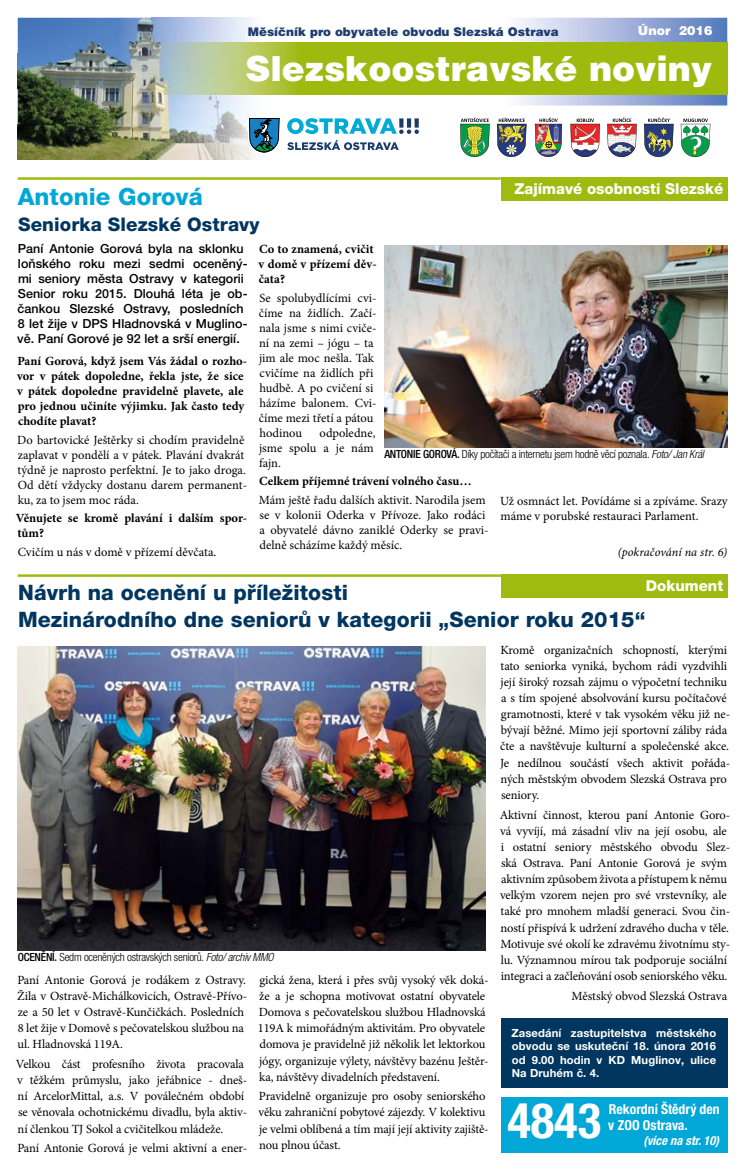
<style>
.page{position:relative;width:745px;height:1170px;background:#fff}
.page>*{position:absolute;margin:0;border:0;box-sizing:border-box;transform-origin:0 0}
.t1{font:700 condensed 48.88px "Helvetica Neue LT Pro";color:#fff}
.t2{font:900 34.5px "Helvetica CE";color:#fff}
.t3{font:800 23.75px "Helvetica Neue LT Pro";letter-spacing:.005em;color:#00a7d7}
.t4{font:800 21.25px/26.6px "Helvetica Neue LT Pro";letter-spacing:.005em;color:#00365f}
.t5{font:800 18.75px "Helvetica Neue LT Pro";letter-spacing:.005em;color:#00365f}
.t6{font:800 15px "Helvetica Neue LT Pro";color:#fff}
.t7{font:700 condensed 13.75px/16.5px "Helvetica Neue LT Pro";color:#fff}
.t8{font:12.5px/16.1px "Minion Pro";letter-spacing:-.01em;color:#000}
.t9{font:700 12.5px/15px "Minion Pro";color:#000}
.t10{font:500 12.5px/15px "Helvetica Neue LT Pro";letter-spacing:.005em;color:#000}
.t11{font:italic 700 condensed 12.5px "Helvetica Neue LT Pro";color:#fff}
.t12{font:900 12.5px "Helvetica CE";color:#fff}
.t13{font:italic 12.25px "Minion Pro";letter-spacing:.005em;color:#000}
.t14{font:900 11.88px "Helvetica CE";color:#1e3d6f}
.t15{font:300 condensed 11.25px "Helvetica Neue LT Pro";letter-spacing:-.02em;color:#000}
.t16{font:700 11.25px/13.5px "Helvetica Neue LT Pro";letter-spacing:.01em;color:#fff;text-align:justify}
.s1{font-weight:500}
.s2{font-style:italic}
</style>
<div class="page">
<div style="left:500px;top:177px;width:226px;height:24px;background:#a0bb0f"></div>
<div style="left:500px;top:574px;width:226px;height:23px;background:#a0bb0f"></div>
<hr style="left:18px;top:177px;width:482px;height:3px;background:#a0bb0f">
<hr style="left:18px;top:574px;width:708px;height:3px;background:#a0bb0f">
<svg style="left:497px;top:18px;width:229px;height:87px;background:#adbcd4"></svg>
<img style="left:18px;top:18px;width:133px;height:35px">
<img style="left:151px;top:18px;width:133px;height:25px">
<img style="left:18px;top:53px;width:125px;height:36px">
<img style="left:18px;top:89px;width:133px;height:70px">
<img style="left:151px;top:94px;width:133px;height:65px">
<div style="left:284px;top:43px;width:213px;height:51px;background:#9fba0f"></div>
<div style="left:497px;top:43px;width:229px;height:51px;background:#9fba0f"></div>
<img style="left:143px;top:43px;width:141px;height:51px">
<svg style="left:460px;top:118px;width:29px;height:39px"></svg>
<svg style="left:534px;top:118px;width:27px;height:39px"></svg>
<svg style="left:570px;top:119px;width:29px;height:38px"></svg>
<svg style="left:607px;top:118px;width:29px;height:39px"></svg>
<svg style="left:644px;top:118px;width:29px;height:39px"></svg>
<svg style="left:680px;top:119px;width:30px;height:38px"></svg>
<svg style="left:496px;top:118px;width:30px;height:39px"></svg>
<svg style="left:246px;top:115px;width:172px;height:40px"></svg>
<div style="left:500px;top:1096px;width:226px;height:56px;background:#00a7d7"></div>
<div style="left:500px;top:1017px;width:226px;height:70px;background:#00365f"></div>
<img style="left:18px;top:646px;width:467px;height:304px">
<img style="left:384px;top:245px;width:342px;height:202px">
<p class="t14" style="left:248px;top:25px;width:312px">Měsíčník pro obyvatele obvodu Slezská Ostrava</p>
<p class="t12" style="left:637px;top:24px;width:76px">Únor 2016</p>
<h2 class="t2" style="left:245px;top:49px;width:468px">Slezskoostravské noviny</h2>
<p class="t6" style="left:514px;top:180px;width:210px">Zajímavé osobnosti Slezské</p>
<h3 class="t3" style="left:18px;top:182px;width:186px">Antonie Gorová</h3>
<h3 class="t5" style="left:18px;top:213px;width:243px">Seniorka Slezské Ostravy</h3>
<p class="t10" style="left:17px;top:241px;width:232px">Paní Antonie Gorová byla na sklonku loňského roku mezi sedmi oceněný&shy;mi seniory města Ostravy v kategorii Senior roku 2015. Dlouhá léta je ob&shy;čankou Slezské Ostravy, posledních 8 let žije v DPS Hladnovská v Muglino&shy;vě. Paní Gorové je 92 let a srší energií.</p>
<p class="t9" style="left:17px;top:353px;width:231px">Paní Gorová, když jsem Vás žádal o rozho&shy;vor v pátek dopoledne, řekla jste, že sice v pátek dopoledne pravidelně plavete, ale pro jednou učiníte výjimku. Jak často tedy chodíte plavat?</p>
<p class="t8" style="left:17px;top:432px;width:231px;line-height:15px">Do bartovické Ještěrky si chodím pravidelně zaplavat v pondělí a v pátek. Plavání dvakrát týdně je naprosto perfektní. Je to jako droga.<br>Od dětí vždycky dostanu darem permanent&shy;ku, za to jsem moc ráda.</p>
<p class="t9" style="left:16px;top:510px;width:232px">Věnujete se kromě plavání i dalším spor&shy;tům?</p>
<p class="t8" style="left:18px;top:544px;width:200px">Cvičím u nás v domě v přízemí děvčata.</p>
<p class="t9" style="left:258px;top:241px;width:119px">Co to znamená, cvičit v domě v přízemí děv&shy;čata?</p>
<p class="t8" style="left:258px;top:290px;width:119px;line-height:15px">Se spolubydlícími cvi&shy;číme na židlích. Začí&shy;nala jsme s nimi cviče&shy;ní na zemi – jógu – ta jim ale moc nešla. Tak cvičíme na židlích při hudbě. A po cvičení si házíme balonem. Cvi&shy;číme mezi třetí a pátou hodinou</p>
<p class="t8" style="left:259px;top:425px;width:118px;line-height:15px;text-indent:60px">odpoledne, jsme spolu a je nám fajn.</p>
<p class="t9" style="left:259px;top:473px;width:214px">Celkem příjemné trávení volného času…</p>
<p class="t8" style="left:259px;top:492px;width:231px;line-height:15px">Mám ještě řadu dalších aktivit. Narodila jsem se v kolonii Oderka v Přívoze. Jako rodáci a obyvatelé dávno zaniklé Oderky se pravi&shy;delně scházíme každý měsíc.</p>
<p class="t8" style="left:500px;top:493px;width:229px;line-height:15px">Už osmnáct let. Povídáme si a zpíváme. Srazy máme v porubské restauraci Parlament.</p>
<p class="t15" style="left:384px;top:447px;width:321px"><span class="s1">ANTONIE GOROVÁ.</span> Díky počítači a internetu jsem hodně věcí poznala. <span class="s2">Foto/ Jan Král</span></p>
<p class="t13" style="left:617px;top:544px;width:111px">(pokračování na str. 6)</p>
<h3 class="t4" style="left:18px;top:579px;width:628px">Návrh na ocenění u příležitosti<br>Mezinárodního dne seniorů v kategorii „Senior roku 2015“</h3>
<p class="t6" style="left:645px;top:577px;width:79px">Dokument</p>
<p class="t15" style="left:18px;top:950px;width:257px"><span class="s1">OCENĚNÍ.</span> Sedm oceněných ostravských seniorů. <span class="s2">Foto/ archiv MMO</span></p>
<p class="t8" style="left:17px;top:971px;width:231px">Paní Antonie Gorová je rodákem z Ostravy.<br>Žila v Ostravě-Michálkovicích, Ostravě-Přívo&shy;ze a 50 let v Ostravě-Kunčičkách. Posledních 8 let žije v Domově s pečovatelskou službou na ul. Hladnovská 119A.</p>
<p class="t8" style="left:16px;top:1055px;width:232px">Velkou část profesního života pracovala v těžkém průmyslu, jako jeřábnice - dneš&shy;ní ArcelorMittal, a.s. V poválečném období se věnovala ochotnickému divadlu, byla aktiv&shy;ní členkou TJ Sokol a cvičitelkou mládeže.</p>
<p class="t8" style="left:17px;top:1140px;width:231px">Paní Antonie Gorová je velmi aktivní a ener-</p>
<p class="t8" style="left:258px;top:971px;width:232px">gická žena, která i přes svůj vysoký věk doká&shy;že a je schopna motivovat ostatní obyvatele Domova s pečovatelskou službou Hladnovská 119A k mimořádným aktivitám. Pro obyvatele domova je pravidelně již několik let lektorkou jógy, organizuje výlety, návštěvy bazénu Ještěr&shy;ka, návštěvy divadelních představení.</p>
<p class="t8" style="left:258px;top:1088px;width:231px">Pravidelně organizuje pro osoby seniorského věku zahraniční pobytové zájezdy. V kolektivu je velmi oblíbená a tím mají její aktivity zajiště&shy;nou plnou účast.</p>
<p class="t8" style="left:500px;top:641px;width:231px">Kromě organizačních schopností, kterými tato seniorka vyniká, bychom rádi vyzdvihli její široký rozsah zájmu o výpočetní techniku a s tím spojené absolvování kursu počítačové gramotnosti, které v tak vysokém věku již ne&shy;bývají běžné. Mimo její sportovní záliby ráda čte a navštěvuje kulturní a společenské akce.<br>Je nedílnou součástí všech aktivit pořáda&shy;ných městským obvodem Slezská Ostrava pro seniory.</p>
<p class="t8" style="left:499px;top:806px;width:232px">Aktivní činnost, kterou paní Antonie Goro&shy;vá vyvíjí, má zásadní vliv na její osobu, ale i ostatní seniory městského obvodu Slez&shy;ská Ostrava. Paní Antonie Gorová je svým aktivním způsobem života a přístupem k němu velkým vzorem nejen pro své vrstevníky, ale také pro mnohem mladší generaci. Svou čin&shy;ností přispívá k udržení zdravého ducha v těle.<br>Motivuje své okolí ke zdravému životnímu sty&shy;lu. Významnou mírou tak podporuje sociální integraci a začleňování osob seniorského věku.</p>
<p class="t8" style="left:571px;top:987px;width:157px">Městský obvod Slezská Ostrava</p>
<p class="t16" style="left:511px;top:1025px;width:206px">Zasedání zastupitelstva městského obvodu se uskuteční 18. února 2016 od 9.00 hodin v KD Muglinov, ulice Na Druhém č. 4.</p>
<h1 class="t1" style="left:507px;top:1090px;width:95px">4843</h1>
<p class="t7" style="left:608px;top:1100px;width:113px">Rekordní Štědrý den v ZOO Ostrava.</p>
<p class="t11" style="left:643px;top:1132px;width:77px">(více na str. 10)</p>
</div>
